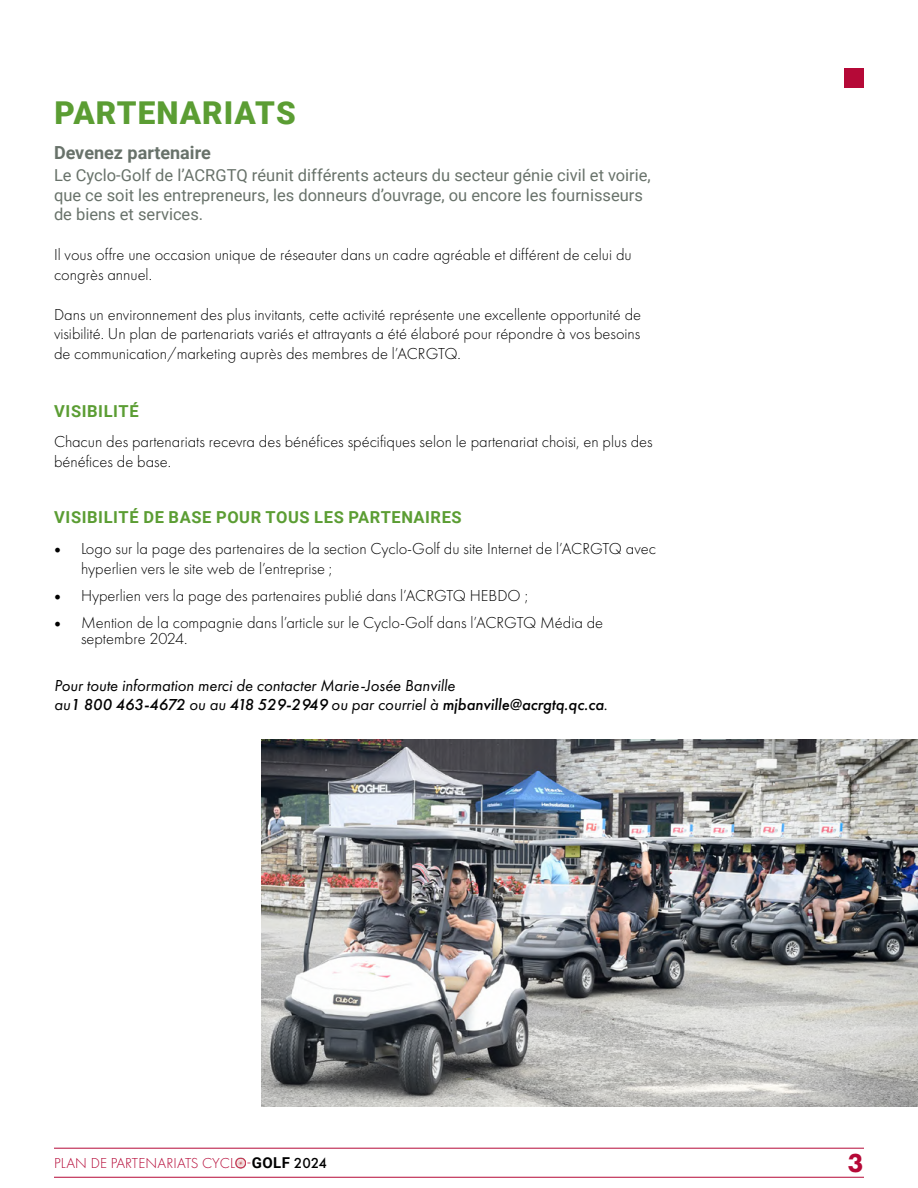
<style>
.page{position:relative;width:918px;height:1188px;background:#fff}
.page>*{position:absolute;margin:0;border:0;box-sizing:border-box;transform-origin:0 0}
.t1{font:900 31.5px "Roboto";letter-spacing:.035em;color:#5b9d33}
.t2{font:800 27px "Futura PT";color:#b50937}
.t3{font:700 18px "Roboto";color:#68726a}
.t4{font:300 16.5px/19.8px "Futura PT";color:#000}
.t5{font:16.5px/19.5px "Roboto";color:#68726a}
.t6{font:italic 16.5px/19.8px "Futura PT";color:#000}
.t7{font:700 16.5px "Roboto";letter-spacing:.035em;color:#5b9d33}
.t8{font:300 15px "Futura PT";letter-spacing:.01em;color:#b50937}
.s1{font-family:"Minion Pro";font-weight:400;font-size:18px}
.s2{font-weight:500}
.s3{font-family:"Roboto";font-weight:700;color:#000}
.s4{font-weight:500;color:#000}
</style>
<div class="page">
<hr style="left:54px;top:1148px;width:810px;height:1px;background:#b50937">
<hr style="left:54px;top:1177px;width:810px;height:1px;background:#b50937">
<img style="left:261px;top:740px;width:657px;height:366px">
<div style="left:844px;top:68px;width:20px;height:20px;background:#b50937"></div>
<img style="left:235px;top:1157px;width:11px;height:12px">
<h1 class="t1" style="left:55px;top:90px;width:243px">PARTENARIATS</h1>
<p class="t3" style="left:54px;top:140px;width:159px">Devenez partenaire</p>
<p class="t5" style="left:54px;top:165px;width:598px">Le Cyclo-Golf de l’ACRGTQ réunit différents acteurs du secteur génie civil et voirie, que ce soit les entrepreneurs, les donneurs d’ouvrage, ou encore les fournisseurs de biens et services.</p>
<p class="t4" style="left:54px;top:245px;width:579px">Il vous offre une occasion unique de réseauter dans un cadre agréable et différent de celui du congrès annuel.</p>
<p class="t4" style="left:54px;top:304px;width:589px;text-align:justify">Dans un environnement des plus invitants, cette activité représente une excellente opportunité de visibilité. Un plan de partenariats variés et attrayants a été élaboré pour répondre à vos besoins de communication/marketing auprès des membres de l’ACRGTQ.</p>
<p class="t7" style="left:54px;top:400px;width:86px">VISIBILITÉ</p>
<p class="t4" style="left:54px;top:431px;width:600px">Chacun des partenariats recevra des bénéfices spécifiques selon le partenariat choisi, en plus des bénéfices de base.</p>
<p class="t7" style="left:54px;top:506px;width:409px">VISIBILITÉ DE BASE POUR TOUS LES PARTENAIRES</p>
<p class="t4" style="left:81px;top:539px;width:577px;text-indent:-27px"><span class="s1">•</span> Logo sur la page des partenaires de la section Cyclo-Golf du site Internet de l’ACRGTQ avec hyperlien vers le site web de l’entreprise ;</p>
<p class="t4" style="left:54px;top:585px;width:476px"><span class="s1">•</span> Hyperlien vers la page des partenaires publié dans l’ACRGTQ HEBDO ;</p>
<p class="t4" style="left:81px;top:614px;width:524px;line-height:16.2px;text-indent:-27px"><span class="s1">•</span> Mention de la compagnie dans l’article sur le Cyclo-Golf dans l’ACRGTQ Média de septembre 2024.</p>
<p class="t6" style="left:54px;top:675px;width:555px">Pour toute information merci de contacter Marie-Josée Banville<br>au<span class="s2">1 800 463-4672</span> ou au <span class="s2">418 529‑2949</span> ou par courriel à <span class="s2">mjbanville@acrgtq.qc.ca</span>.</p>
<p class="t8" style="left:54px;top:1154px;width:274px">PLAN DE PARTENARIATS CYCLO-<span class="s3">GOLF</span> <span class="s4">2024</span></p>
<h2 class="t2" style="left:848px;top:1146px;width:18px">3</h2>
</div>
